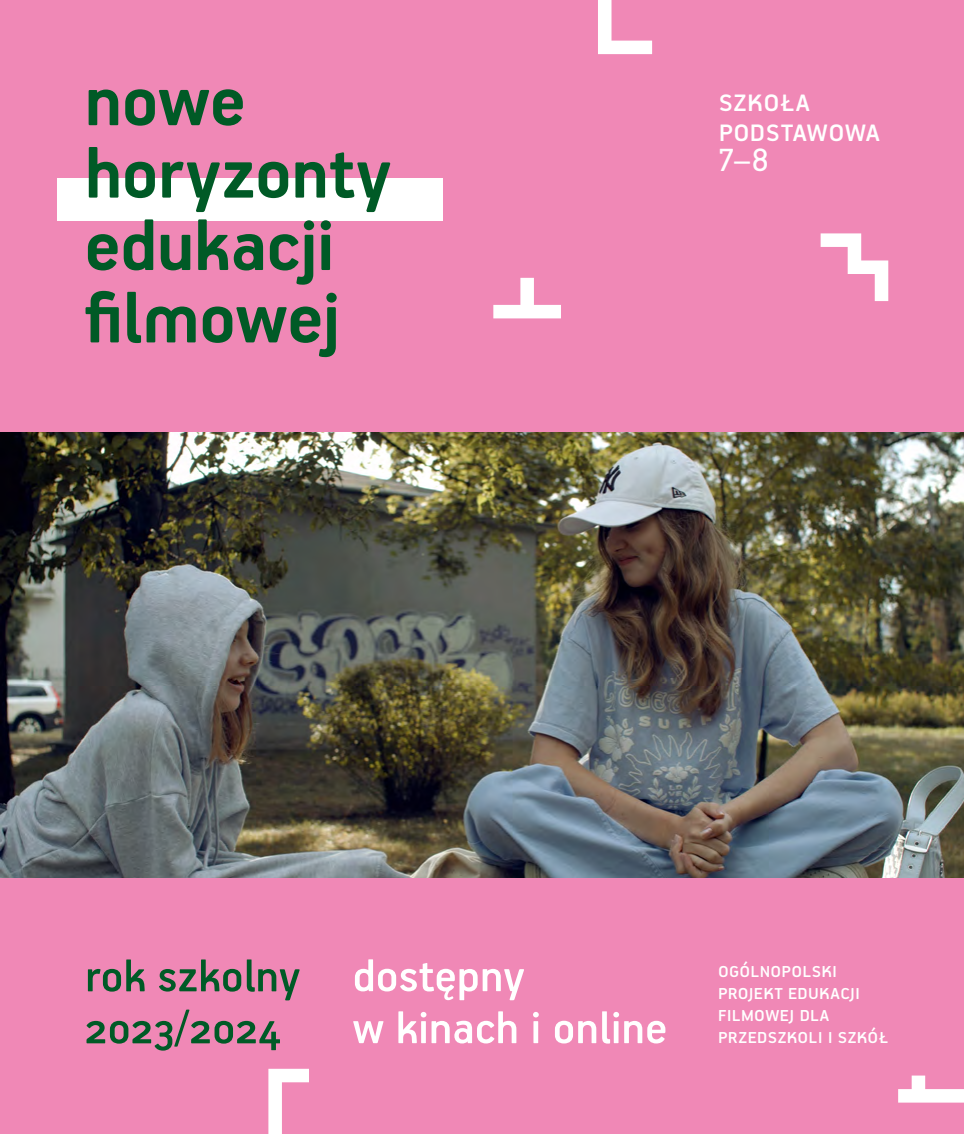
<style>
.page{position:relative;width:964px;height:1134px;background:#f088b6}
.page>*{position:absolute;margin:0;border:0;box-sizing:border-box;transform-origin:0 0}
.t1{font:500 50px/52px "PF Handbook Pro";color:#fff}
.t2{font:500 50px/52px "PF Handbook Pro";color:#005a26}
.t3{font:36px/30px "PF Handbook Pro";color:#fff}
.t4{font:24px/22px "PF Handbook Pro";letter-spacing:.015em;color:#fff}
</style>
<div class="page">
<svg style="left:493px;top:278px;width:68px;height:40px"></svg>
<svg style="left:598px;top:0;width:54px;height:54px"></svg>
<svg style="left:268px;top:1069px;width:41px;height:65px"></svg>
<svg style="left:898px;top:1075px;width:66px;height:27px"></svg>
<div style="left:57px;top:178px;width:385px;height:43px;background:#fff"></div>
<svg style="left:86px;top:291px;width:251px;height:66px"></svg>
<svg style="left:88px;top:219px;width:243px;height:66px"></svg>
<svg style="left:89px;top:147px;width:301px;height:65px"></svg>
<svg style="left:89px;top:89px;width:154px;height:37px"></svg>
<img style="left:0;top:432px;width:964px;height:445px">
<svg style="left:820px;top:233px;width:68px;height:68px"></svg>
<h2 class="t3" style="left:719px;top:83px;width:52px">SZKOŁA<br>PODSTAWOWA<br>7–8</h2>
<h1 class="t2" style="left:85px;top:948px;width:217px">rok szkolny<br>2023/2024</h1>
<h1 class="t1" style="left:353px;top:948px;width:316px">dostępny<br>w kinach i online</h1>
<p class="t4" style="left:718px;top:958px;width:172px">ogólnopolski projekt edukacji filmowej dla przedszkoli i szkół</p>
</div>
